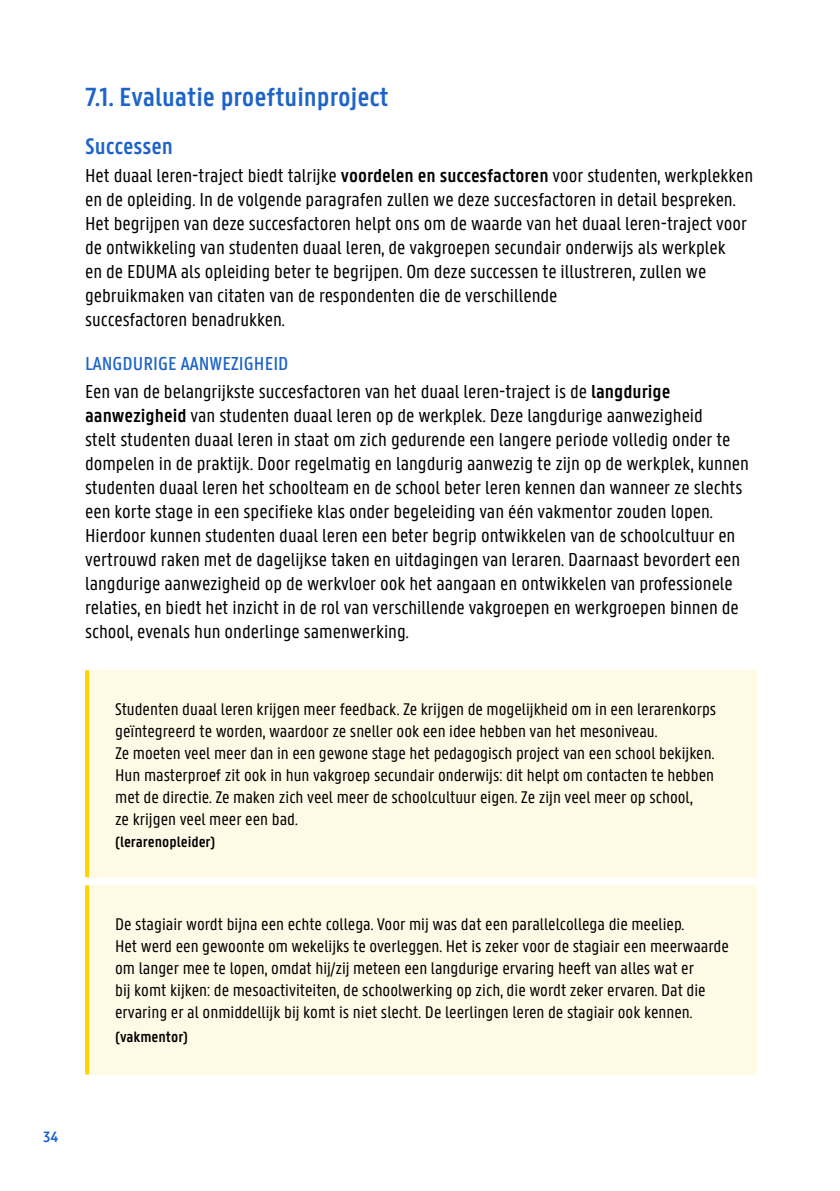
<style>
.page{position:relative;width:840px;height:1191px;background:#fff}
.page>*{position:absolute;margin:0;border:0;box-sizing:border-box;transform-origin:0 0}
.t1{font:600 28px "U Gent Panno Text";color:#1e64c8}
.t2{font:600 24px "U Gent Panno Text";letter-spacing:-.005em;color:#1e64c8}
.t3{font:20px/24px "U Gent Panno Text";color:#000}
.t4{font:18px/22px "U Gent Panno Text";color:#000}
.t5{font:600 16px "U Gent Panno Text";color:#000}
.t6{font:600 16px "U Gent Panno Text";color:#1e64c8}
.s1{font-weight:600}
.s2{font-weight:500;color:#1e64c8}
</style>
<div class="page">
<div style="left:87px;top:670px;width:669px;height:207px;background:#fffae6"></div>
<svg style="left:85px;top:670px;width:4px;height:207px"></svg>
<div style="left:87px;top:885px;width:669px;height:189px;background:#fffae6"></div>
<svg style="left:85px;top:885px;width:4px;height:189px"></svg>
<h1 class="t1" style="left:85px;top:80px;width:305px">7.1. Evaluatie proeftuinproject</h1>
<p class="t2" style="left:85px;top:132px;width:89px">Successen</p>
<p class="t3" style="left:85px;top:163px;width:669px">Het duaal leren-traject biedt talrijke <span class="s1">voordelen en succesfactoren</span> voor studenten, werkplekken en de opleiding. In de volgende paragrafen zullen we deze succesfactoren in detail bespreken.<br>Het begrijpen van deze succesfactoren helpt ons om de waarde van het duaal leren-traject voor de ontwikkeling van studenten duaal leren, de vakgroepen secundair onderwijs als werkplek<br>en de EDUMA als opleiding beter te begrijpen. Om deze successen te illustreren, zullen we gebruikmaken van citaten van de respondenten die de verschillende<br>succesfactoren benadrukken.</p>
<p class="t3" style="left:85px;top:349px;width:586px;line-height:28px"><span class="s2">LANGDURIGE AANWEZIGHEID<br></span>Een van de belangrijkste succesfactoren van het duaal leren-traject is de <span class="s1">langdurige</span></p>
<p class="t3" style="left:85px;top:403px;width:665px"><span class="s1">aanwezigheid</span> van studenten duaal leren op de werkplek. Deze langdurige aanwezigheid<br>stelt studenten duaal leren in staat om zich gedurende een langere periode volledig onder te dompelen in de praktijk. Door regelmatig en langdurig aanwezig te zijn op de werkplek, kunnen studenten duaal leren het schoolteam en de school beter leren kennen dan wanneer ze slechts een korte stage in een specifieke klas onder begeleiding van één vakmentor zouden lopen.<br>Hierdoor kunnen studenten duaal leren een beter begrip ontwikkelen van de schoolcultuur en vertrouwd raken met de dagelijkse taken en uitdagingen van leraren. Daarnaast bevordert een langdurige aanwezigheid op de werkvloer ook het aangaan en ontwikkelen van professionele relaties, en biedt het inzicht in de rol van verschillende vakgroepen en werkgroepen binnen de school, evenals hun onderlinge samenwerking.</p>
<p class="t4" style="left:115px;top:698px;width:602px">Studenten duaal leren krijgen meer feedback. Ze krijgen de mogelijkheid om in een lerarenkorps geïntegreerd te worden, waardoor ze sneller ook een idee hebben van het mesoniveau.<br>Ze moeten veel meer dan in een gewone stage het pedagogisch project van een school bekijken.<br>Hun masterproef zit ook in hun vakgroep secundair onderwijs: dit helpt om contacten te hebben met de directie. Ze maken zich veel meer de schoolcultuur eigen. Ze zijn veel meer op school,<br>ze krijgen veel meer een bad.</p>
<p class="t5" style="left:115px;top:832px;width:102px">(lerarenopleider)</p>
<p class="t4" style="left:115px;top:913px;width:614px">De stagiair wordt bijna een echte collega. Voor mij was dat een parallelcollega die meeliep.<br>Het werd een gewoonte om wekelijks te overleggen. Het is zeker voor de stagiair een meerwaarde om langer mee te lopen, omdat hij/zij meteen een langdurige ervaring heeft van alles wat er<br>bij komt kijken: de mesoactiviteiten, de schoolwerking op zich, die wordt zeker ervaren. Dat die ervaring er al onmiddellijk bij komt is niet slecht. De leerlingen leren de stagiair ook kennen.</p>
<p class="t5" style="left:115px;top:1027px;width:74px">(vakmentor)</p>
<p class="t6" style="left:43px;top:1127px;width:16px">34</p>
</div>
